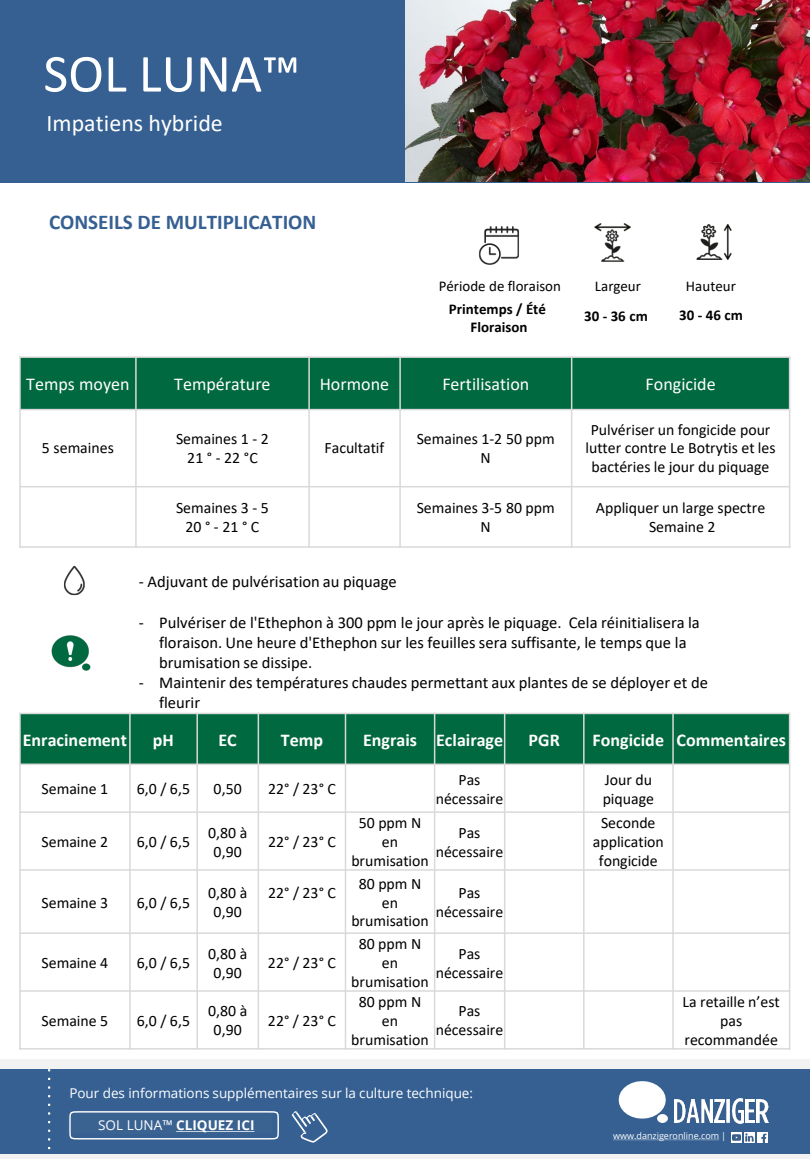
<style>
.page{position:relative;width:810px;height:1170px;background:#fff}
.page>*{position:absolute;margin:0;border:0;box-sizing:border-box;transform-origin:0 0}
.t1{font:54px "Calibri";color:#fff}
.t2{font:24px "Calibri";color:#fff}
.t3{font:700 21px "Calibri";color:#366092}
.t4{font:700 18px "Calibri";color:#fff}
.t5{font:18px "Calibri";color:#fff}
.t6{font:16.5px/19.8px "Calibri";color:#000}
.t7{font:15.9px/18.9px "Calibri";color:#000;text-align:center}
.t8{font:700 15px "Calibri";color:#000}
.t9{font:15px "Calibri";color:#000}
.t10{font:13.5px "Open Sans";color:#fff}
.t11{font:700 13.5px "Open Sans";color:#fff}
.t12{font:9px "Open Sans";color:#fff}
.s1{font-weight:400}
</style>
<div class="page">
<img style="left:479px;top:226px;width:41px;height:39px">
<img style="left:594px;top:223px;width:37px;height:39px">
<img style="left:696px;top:224px;width:36px;height:36px">
<div style="left:20px;top:357px;width:116px;height:53px;background:#006940"></div>
<div style="left:136px;top:357px;width:173px;height:53px;background:#006940"></div>
<div style="left:309px;top:357px;width:91px;height:53px;background:#006940"></div>
<div style="left:400px;top:357px;width:172px;height:53px;background:#006940"></div>
<div style="left:572px;top:357px;width:218px;height:53px;background:#006940"></div>
<hr style="left:135px;top:356px;width:2px;height:192px;background:#d9d9d9">
<hr style="left:308px;top:356px;width:2px;height:192px;background:#d9d9d9">
<hr style="left:399px;top:356px;width:2px;height:192px;background:#d9d9d9">
<hr style="left:571px;top:356px;width:1px;height:192px;background:#d9d9d9">
<hr style="left:19px;top:409px;width:771px;height:1px;background:#d9d9d9">
<hr style="left:19px;top:486px;width:771px;height:1px;background:#d9d9d9">
<hr style="left:19px;top:356px;width:2px;height:192px;background:#d9d9d9">
<hr style="left:789px;top:356px;width:1px;height:192px;background:#d9d9d9">
<hr style="left:19px;top:356px;width:771px;height:2px;background:#d9d9d9">
<hr style="left:19px;top:546px;width:771px;height:2px;background:#d9d9d9">
<div style="left:20px;top:713px;width:110px;height:51px;background:#006940"></div>
<div style="left:130px;top:713px;width:67px;height:51px;background:#006940"></div>
<div style="left:197px;top:713px;width:61px;height:51px;background:#006940"></div>
<div style="left:258px;top:713px;width:88px;height:51px;background:#006940"></div>
<div style="left:346px;top:713px;width:89px;height:51px;background:#006940"></div>
<div style="left:435px;top:713px;width:70px;height:51px;background:#006940"></div>
<div style="left:505px;top:713px;width:79px;height:51px;background:#006940"></div>
<div style="left:584px;top:713px;width:89px;height:51px;background:#006940"></div>
<div style="left:673px;top:713px;width:117px;height:51px;background:#006940"></div>
<hr style="left:129px;top:713px;width:2px;height:337px;background:#d9d9d9">
<hr style="left:196px;top:713px;width:2px;height:337px;background:#d9d9d9">
<hr style="left:258px;top:713px;width:1px;height:337px;background:#d9d9d9">
<hr style="left:345px;top:713px;width:1px;height:337px;background:#d9d9d9">
<hr style="left:434px;top:713px;width:1px;height:337px;background:#d9d9d9">
<hr style="left:504px;top:713px;width:1px;height:337px;background:#d9d9d9">
<hr style="left:583px;top:713px;width:2px;height:337px;background:#d9d9d9">
<hr style="left:672px;top:713px;width:2px;height:337px;background:#d9d9d9">
<hr style="left:19px;top:764px;width:771px;height:1px;background:#d9d9d9">
<hr style="left:19px;top:811px;width:771px;height:2px;background:#d9d9d9">
<hr style="left:19px;top:869px;width:771px;height:2px;background:#d9d9d9">
<hr style="left:19px;top:932px;width:771px;height:2px;background:#d9d9d9">
<hr style="left:19px;top:990px;width:771px;height:2px;background:#d9d9d9">
<hr style="left:19px;top:713px;width:2px;height:337px;background:#d9d9d9">
<hr style="left:789px;top:713px;width:1px;height:337px;background:#d9d9d9">
<hr style="left:19px;top:713px;width:771px;height:1px;background:#d9d9d9">
<hr style="left:19px;top:1048px;width:771px;height:2px;background:#d9d9d9">
<div style="left:0;top:0;width:810px;height:183px;background:#366092"></div>
<img style="left:405px;top:0;width:405px;height:182px">
<img style="left:64px;top:565px;width:21px;height:31px">
<img style="left:51px;top:635px;width:40px;height:36px">
<div style="left:0;top:1059px;width:810px;height:99px;background:#f2f2f2"></div>
<div style="left:0;top:1069px;width:810px;height:85px;background:#366092"></div>
<img style="left:675px;top:1099px;width:37px;height:24px">
<img style="left:715px;top:1099px;width:9px;height:24px">
<svg style="left:726px;top:1099px;width:4px;height:24px"></svg>
<img style="left:732px;top:1099px;width:11px;height:24px">
<img style="left:746px;top:1099px;width:9px;height:24px">
<img style="left:757px;top:1099px;width:11px;height:24px">
<svg style="left:619px;top:1081px;width:49px;height:42px"></svg>
<svg style="left:613px;top:1140px;width:106px;height:1px"></svg>
<svg style="left:731px;top:1132px;width:37px;height:10px"></svg>
<svg style="left:292px;top:1111px;width:36px;height:32px"></svg>
<svg style="left:69px;top:1111px;width:210px;height:29px"></svg>
<svg style="left:48px;top:1069px;width:2px;height:81px"></svg>
<p class="t1" style="left:43px;top:36px;width:258px">SOL LUNA™</p>
<p class="t2" style="left:46px;top:107px;width:178px">Impatiens hybride</p>
<p class="t3" style="left:49px;top:207px;width:269px">CONSEILS DE MULTIPLICATION</p>
<p class="t9" style="left:439px;top:275px;width:124px">Période de floraison</p>
<p class="t9" style="left:595px;top:276px;width:48px">Largeur</p>
<p class="t9" style="left:686px;top:276px;width:52px">Hauteur</p>
<p class="t8" style="left:449px;top:299px;width:99px">Printemps / Été</p>
<p class="t8" style="left:471px;top:317px;width:58px">Floraison</p>
<p class="t8" style="left:584px;top:306px;width:65px">30 - 36 cm</p>
<p class="t8" style="left:679px;top:305px;width:65px">30 - 46 cm</p>
<p class="t5" style="left:26px;top:372px;width:105px">Temps moyen</p>
<p class="t5" style="left:174px;top:372px;width:98px">Température</p>
<p class="t5" style="left:320px;top:372px;width:71px">Hormone</p>
<p class="t5" style="left:442px;top:372px;width:89px">Fertilisation</p>
<p class="t5" style="left:646px;top:372px;width:72px">Fongicide</p>
<p class="t7" style="left:42px;top:438px;width:73px">5 semaines</p>
<p class="t7" style="left:176px;top:429px;width:94px">Semaines 1 - 2<br>21 ° - 22 °C</p>
<p class="t7" style="left:325px;top:438px;width:61px">Facultatif</p>
<p class="t7" style="left:417px;top:429px;width:140px">Semaines 1-2 50 ppm<br>N</p>
<p class="t7" style="left:586px;top:419px;width:192px">Pulvériser un fongicide pour lutter contre Le Botrytis et les bactéries le jour du piquage</p>
<p class="t7" style="left:176px;top:498px;width:94px">Semaines 3 - 5<br>20 °-21 °C</p>
<p class="t7" style="left:417px;top:498px;width:140px">Semaines 3-5 80 ppm<br>N</p>
<p class="t7" style="left:596px;top:498px;width:171px">Appliquer un large spectre</p>
<p class="t7" style="left:649px;top:516px;width:68px">Semaine 2</p>
<p class="t6" style="left:139px;top:571px;width:259px">- Adjuvant de pulvérisation au piquage</p>
<p class="t6" style="left:159px;top:613px;width:542px;text-indent:-20px">- Pulvériser de l'Ethephon à 300 ppm le jour après le piquage. Cela réinitialisera la floraison. Une heure d'Ethephon sur les feuilles sera suffisante, le temps que la brumisation se dissipe.</p>
<p class="t6" style="left:159px;top:672px;width:550px;text-indent:-20px">- Maintenir des températures chaudes permettant aux plantes de se déployer et de fleurir</p>
<p class="t4" style="left:23px;top:727px;width:106px">Enracinement</p>
<p class="t4" style="left:153px;top:727px;width:23px">pH</p>
<p class="t4" style="left:218px;top:727px;width:20px">EC</p>
<p class="t4" style="left:281px;top:727px;width:44px">Temp</p>
<p class="t4" style="left:363px;top:727px;width:55px">Engrais</p>
<p class="t4" style="left:436px;top:727px;width:69px">Eclairage</p>
<p class="t4" style="left:529px;top:727px;width:33px">PGR</p>
<p class="t4" style="left:593px;top:727px;width:73px">Fongicide</p>
<p class="t4" style="left:677px;top:727px;width:111px">Commentaires</p>
<p class="t7" style="left:42px;top:779px;width:68px">Semaine 1</p>
<p class="t7" style="left:137px;top:779px;width:55px">6,0 / 6,5</p>
<p class="t7" style="left:214px;top:779px;width:30px">0,50</p>
<p class="t7" style="left:268px;top:779px;width:69px">22° / 23° C</p>
<p class="t7" style="left:436px;top:770px;width:69px">Pas nécessaire</p>
<p class="t7" style="left:603px;top:770px;width:53px;text-align:left">Jour du piquage</p>
<p class="t7" style="left:42px;top:832px;width:68px">Semaine 2</p>
<p class="t7" style="left:137px;top:832px;width:55px">6,0 / 6,5</p>
<p class="t7" style="left:208px;top:823px;width:41px">0,80 à<br>0,90</p>
<p class="t7" style="left:268px;top:832px;width:69px">22° / 23° C</p>
<p class="t7" style="left:351px;top:813px;width:79px">50 ppm N en brumisation</p>
<p class="t7" style="left:436px;top:823px;width:69px">Pas nécessaire</p>
<p class="t7" style="left:593px;top:813px;width:72px">Seconde application fongicide</p>
<p class="t7" style="left:42px;top:892px;width:68px">Semaine 3</p>
<p class="t7" style="left:137px;top:892px;width:55px">6,0 / 6,5</p>
<p class="t7" style="left:208px;top:883px;width:41px">0,80 à<br>0,90</p>
<p class="t7" style="left:268px;top:883px;width:69px">22° / 23° C</p>
<p class="t7" style="left:351px;top:874px;width:79px">80 ppm N en brumisation</p>
<p class="t7" style="left:436px;top:883px;width:69px">Pas nécessaire</p>
<p class="t7" style="left:42px;top:953px;width:68px">Semaine 4</p>
<p class="t7" style="left:137px;top:953px;width:55px">6,0 / 6,5</p>
<p class="t7" style="left:208px;top:943px;width:41px">0,80 à<br>0,90</p>
<p class="t7" style="left:268px;top:953px;width:69px">22° / 23° C</p>
<p class="t7" style="left:351px;top:934px;width:79px">80 ppm N en brumisation</p>
<p class="t7" style="left:436px;top:943px;width:69px">Pas nécessaire</p>
<p class="t7" style="left:42px;top:1011px;width:68px">Semaine 5</p>
<p class="t7" style="left:137px;top:1011px;width:55px">6,0 / 6,5</p>
<p class="t7" style="left:208px;top:1001px;width:41px">0,80 à<br>0,90</p>
<p class="t7" style="left:268px;top:1011px;width:69px">22° / 23° C</p>
<p class="t7" style="left:351px;top:992px;width:79px">80 ppm N en brumisation</p>
<p class="t7" style="left:436px;top:1001px;width:69px">Pas nécessaire</p>
<p class="t7" style="left:682px;top:992px;width:99px">La retaille n’est pas recommandée</p>
<p class="t10" style="left:69px;top:1083px;width:405px">Pour des informations supplémentaires sur la culture technique:</p>
<p class="t11" style="left:98px;top:1116px;width:158px"><span class="s1">SOL LUNA™</span> CLIQUEZ ICI</p>
<p class="t12" style="left:613px;top:1130px;width:114px">www.danzigeronline.com |</p>
</div>
